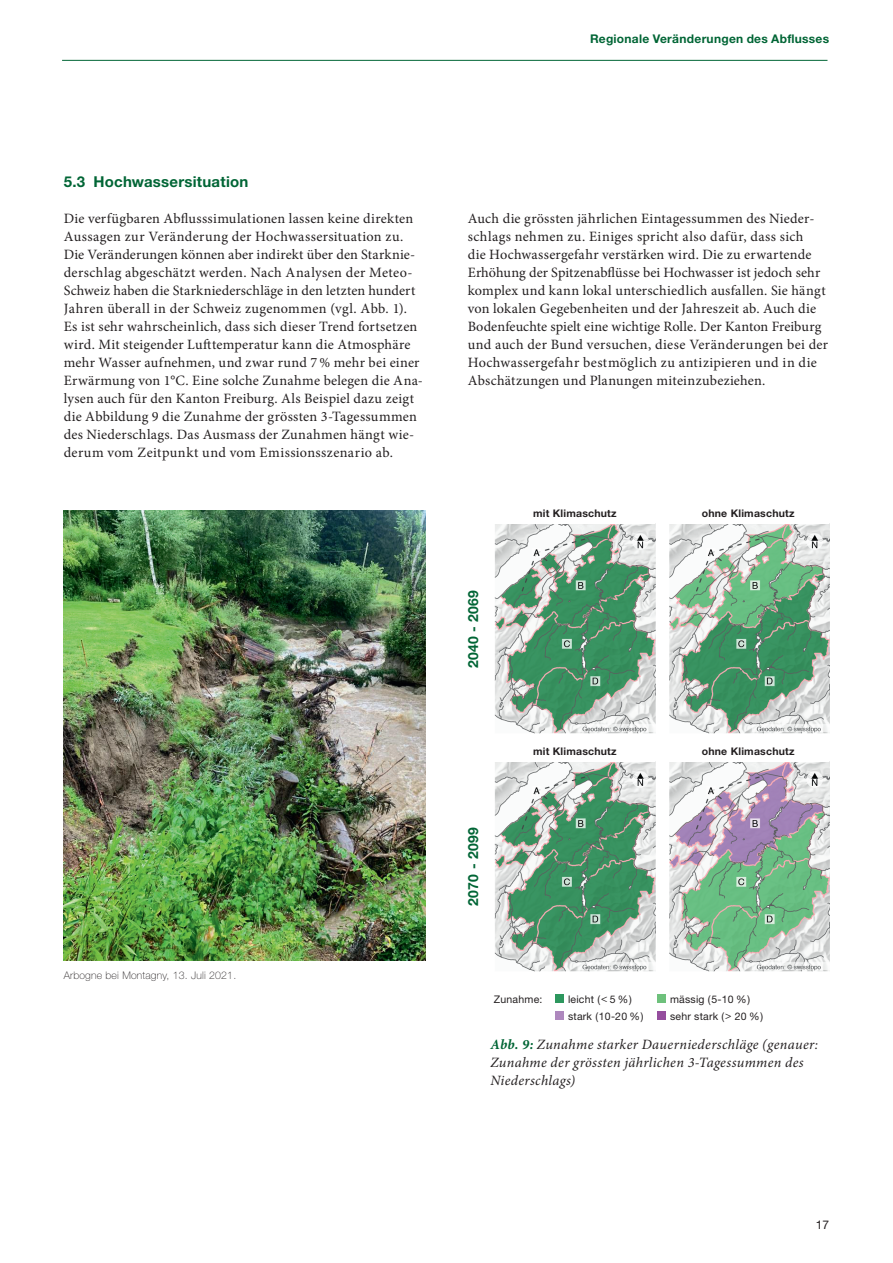
<style>
.page{position:relative;width:893px;height:1263px;background:#fff}
.page>*{position:absolute;margin:0;border:0;box-sizing:border-box;transform-origin:0 0}
.Zwischentitel_grün{font:700 15px "Helvetica Neue LT Pro";letter-spacing:.015em;color:#006535}
.Haupttext{font:14.25px/18px "Minion Pro";letter-spacing:.015em;color:#231f20}
.Haupttext-2{font:italic 14.25px/18px "Minion Pro";letter-spacing:.02em;color:#231f20}
.t1{font:700 13.95px "Helvetica Neue";letter-spacing:.02em;color:#006535}
.kopfzeile_links{font:700 12px "Helvetica Neue LT Pro";letter-spacing:.025em;color:#006535}
.t2{font:12px "Helvetica Neue LT Pro";color:#231f20}
.t3{font:10.5px "Helvetica Neue LT Pro";letter-spacing:.02em;color:#231f20}
.t4{font:700 10.5px "Helvetica Neue LT Pro";letter-spacing:.02em;color:#231f20}
.Bild_Legende{font:100 10.5px "Helvetica Neue LT Pro";letter-spacing:.02em;color:#231f20}
.s1{font-weight:700;color:#006535}
</style>
<div class="page">
<hr style="left:62px;top:60px;width:765px;height:1px;background:#006535">
<img style="left:64px;top:510px;width:361px;height:451px">
<img style="left:494px;top:523px;width:335px;height:449px">
<div style="left:495px;top:508px;width:160px;height:16px;background:#fff"></div>
<div style="left:668px;top:508px;width:160px;height:16px;background:#fff"></div>
<div style="left:495px;top:746px;width:160px;height:16px;background:#fff"></div>
<div style="left:668px;top:746px;width:160px;height:16px;background:#fff"></div>
<div style="left:555px;top:994px;width:9px;height:9px;background:#2d975e"></div>
<div style="left:657px;top:994px;width:9px;height:9px;background:#6ec17c"></div>
<div style="left:555px;top:1011px;width:9px;height:9px;background:#ae88be"></div>
<div style="left:657px;top:1011px;width:9px;height:9px;background:#954e9e"></div>
<p class="kopfzeile_links" style="left:590px;top:31px;width:241px">Regionale Veränderungen des Abflusses</p>
<p class="Zwischentitel_grün" style="left:64px;top:172px;width:186px">5.3 Hochwassersituation</p>
<p class="Haupttext" style="left:64px;top:209px;width:361px">Die verfügbaren Abflusssimulationen lassen keine direkten Aussagen zur Veränderung der Hochwassersituation zu.<br>Die Veränderungen können aber indirekt über den Starknie&shy;derschlag abgeschätzt werden. Nach Analysen der Meteo-Schweiz haben die Starkniederschläge in den letzten hundert Jahren überall in der Schweiz zugenommen (vgl. Abb. 1).<br>Es ist sehr wahrscheinlich, dass sich dieser Trend fortsetzen wird. Mit steigender Lufttemperatur kann die Atmosphäre mehr Wasser aufnehmen, und zwar rund 7% mehr bei einer Erwärmung von 1°C. Eine solche Zunahme belegen die Ana&shy;lysen auch für den Kanton Freiburg. Als Beispiel dazu zeigt die Abbildung 9 die Zunahme der grössten 3-Tagessummen des Niederschlags. Das Ausmass der Zunahmen hängt wie&shy;derum vom Zeitpunkt und vom Emissionsszenario ab.</p>
<p class="Haupttext" style="left:468px;top:209px;width:362px">Auch die grössten jährlichen Eintagessummen des Nieder&shy;schlags nehmen zu. Einiges spricht also dafür, dass sich<br>die Hochwassergefahr verstärken wird. Die zu erwartende Erhöhung der Spitzenabflüsse bei Hochwasser ist jedoch sehr komplex und kann lokal unterschiedlich ausfallen. Sie hängt von lokalen Gegebenheiten und der Jahreszeit ab. Auch die Bodenfeuchte spielt eine wichtige Rolle. Der Kanton Freiburg und auch der Bund versuchen, diese Veränderungen bei der Hochwassergefahr bestmöglich zu antizipieren und in die Abschätzungen und Planungen miteinzubeziehen.</p>
<p class="Bild_Legende" style="left:64px;top:969px;width:174px">Arbogne bei Montagny, 13. Juli 2021.</p>
<p class="t1" style="left:462px;top:668px;width:80px;rotate:-90deg">2040 - 2069</p>
<p class="t1" style="left:462px;top:906px;width:80px;rotate:-90deg">2070 - 2099</p>
<p class="t4" style="left:533px;top:507px;width:85px">mit Klimaschutz</p>
<p class="t4" style="left:702px;top:507px;width:94px">ohne Klimaschutz</p>
<p class="t4" style="left:533px;top:745px;width:85px">mit Klimaschutz</p>
<p class="t4" style="left:702px;top:745px;width:94px">ohne Klimaschutz</p>
<p class="t3" style="left:494px;top:992px;width:50px">Zunahme:</p>
<p class="t3" style="left:568px;top:992px;width:65px">leicht (&lt; 5 %)</p>
<p class="t3" style="left:670px;top:992px;width:82px">mässig (5-10 %)</p>
<p class="t3" style="left:568px;top:1010px;width:77px">stark (10-20 %)</p>
<p class="t3" style="left:670px;top:1010px;width:95px">sehr stark (&gt; 20 %)</p>
<p class="Haupttext-2" style="left:490px;top:1036px;width:329px"><span class="s1">Abb. 9:</span> Zunahme starker Dauerniederschläge (genauer:<br>Zunahme der grössten jährlichen 3-Tagessummen des<br>Niederschlags)</p>
<p class="t2" style="left:816px;top:1217px;width:15px">17</p>
</div>
